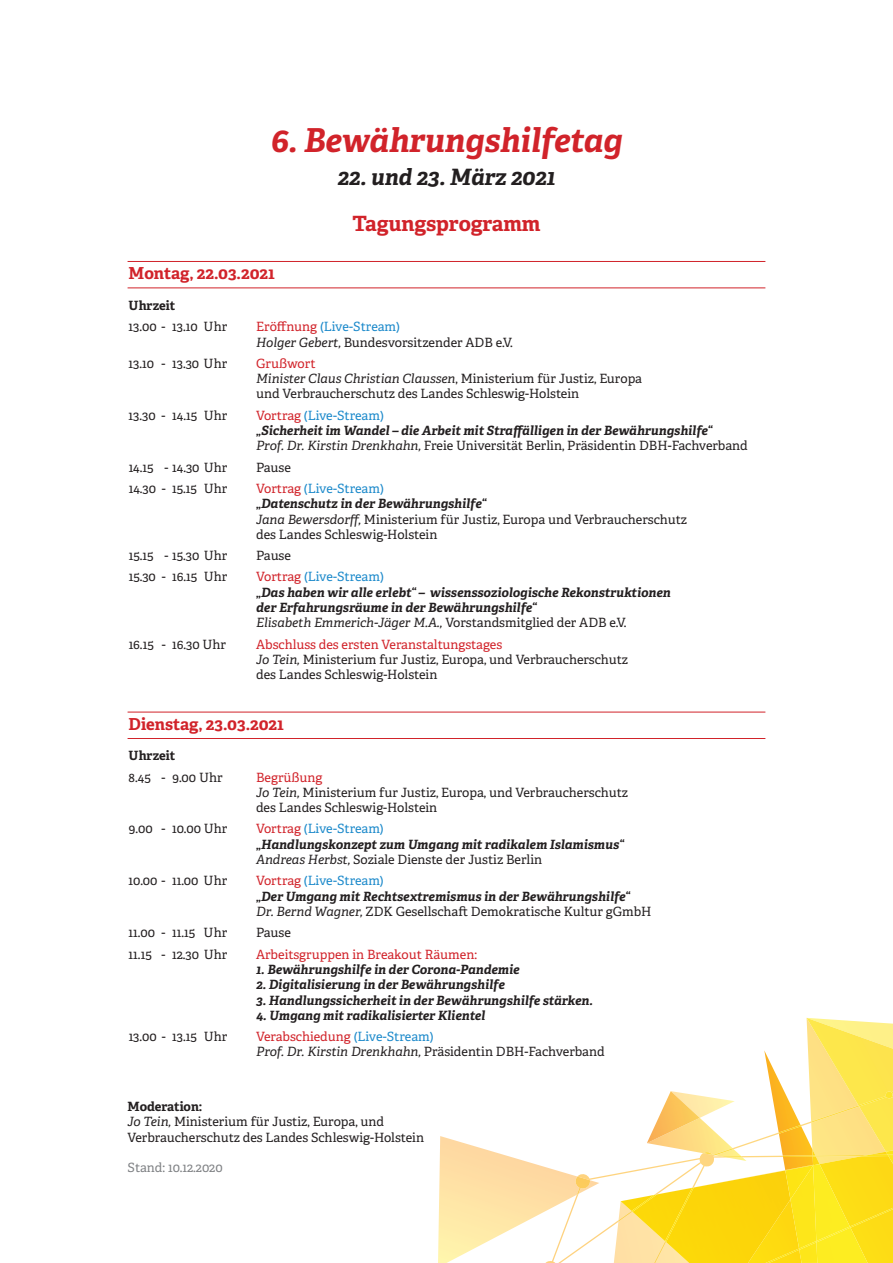
<style>
.page{position:relative;width:893px;height:1263px;background:#fff}
.page>*{position:absolute;margin:0;border:0;box-sizing:border-box;transform-origin:0 0}
.t1{font:italic 700 33px "Adelle PE";letter-spacing:-.005em;color:#d1232a}
.t2{font:italic 700 22.5px "Adelle PE";letter-spacing:-.005em;color:#231f20}
.t3{font:700 21px "Adelle PE";letter-spacing:-.005em;color:#d1232a}
.t4{font:700 16.5px "Adelle PE";letter-spacing:-.005em;color:#d1232a}
.t5{font:12.75px/15.3px "Adelle PE";color:#231f20}
.t6{font:italic 700 12.75px/15.3px "Adelle PE";color:#231f20}
.t7{font:12.75px "Adelle PE";color:#d1232a}
.t8{font:12.75px "Adelle PE";color:#808285}
.t9{font:700 12.75px "Adelle PE";color:#231f20}
.s1{color:#d1232a}
.s2{color:#1d8acb}
.s3{font-style:italic}
.s4{font-weight:400;font-style:normal;color:#d1232a}
.s5{font-weight:400;font-style:normal;color:#1d8acb}
.s6{font-weight:400}
.s7{font-weight:400;font-style:normal}
.s8{font-weight:700;font-style:italic}
.s9{font-weight:700}
</style>
<div class="page">
<svg style="left:438px;top:1018px;width:455px;height:245px"></svg>
<img style="left:799px;top:1241px;width:17px;height:9px">
<img style="left:816px;top:1226px;width:34px;height:16px">
<img style="left:575px;top:1176px;width:15px;height:19px">
<hr style="left:128px;top:287px;width:637px;height:1px;background:#d1232a">
<hr style="left:128px;top:261px;width:637px;height:1px;background:#d1232a">
<hr style="left:128px;top:738px;width:637px;height:1px;background:#d1232a">
<hr style="left:128px;top:712px;width:637px;height:1px;background:#d1232a">
<h1 class="t1" style="left:270px;top:117px;width:354px">6. Bewährungshilfetag</h1>
<h2 class="t2" style="left:337px;top:161px;width:220px">22. und 23. März 2021</h2>
<h3 class="t3" style="left:352px;top:208px;width:190px">Tagungsprogramm</h3>
<p class="t4" style="left:129px;top:261px;width:148px">Montag, 22.03.2021</p>
<p class="t9" style="left:129px;top:296px;width:48px">Uhrzeit</p>
<p class="t5" style="left:129px;top:318px;width:100px">13.00 - 13.10 Uhr</p>
<p class="t5" style="left:256px;top:318px;width:258px"><span class="s1">Eröffnung</span> <span class="s2">(Live-Stream)<br></span><span class="s3">Holger Gebert,</span> Bundesvorsitzender ADB e.V.</p>
<p class="t5" style="left:129px;top:355px;width:100px">13.10 - 13.30 Uhr</p>
<p class="t5" style="left:256px;top:355px;width:387px"><span class="s1">Grußwort<br></span><span class="s3">Minister Claus Christian Claussen</span>, Ministerium für Justiz, Europa und Verbraucherschutz des Landes Schleswig-Holstein</p>
<p class="t5" style="left:129px;top:407px;width:100px">13.30 - 14.15 Uhr</p>
<p class="t6" style="left:256px;top:407px;width:493px"><span class="s4">Vortrag</span> <span class="s5">(Live-Stream)<br></span>„Sicherheit im Wandel – die Arbeit mit Straffälligen in der Bewährungshilfe“<br><span class="s6">Prof. Dr. Kirstin Drenkhahn,</span> <span class="s7">Freie Universität Berlin, Präsidentin DBH-Fachverband</span></p>
<p class="t5" style="left:129px;top:459px;width:100px">14.15 - 14.30 Uhr</p>
<p class="t5" style="left:256px;top:459px;width:36px">Pause</p>
<p class="t5" style="left:129px;top:480px;width:100px">14.30 - 15.15 Uhr</p>
<p class="t5" style="left:256px;top:480px;width:432px"><span class="s1">Vortrag</span> <span class="s2">(Live-Stream)<br></span><span class="s8">„Datenschutz in der Bewährungshilfe“<br></span><span class="s3">Jana Bewersdorff,</span> Ministerium für Justiz, Europa und Verbraucherschutz des Landes Schleswig-Holstein</p>
<p class="t5" style="left:129px;top:547px;width:100px">15.15 - 15.30 Uhr</p>
<p class="t5" style="left:256px;top:547px;width:36px">Pause</p>
<p class="t5" style="left:129px;top:569px;width:100px">15.30 - 16.15 Uhr</p>
<p class="t6" style="left:256px;top:569px;width:416px"><span class="s4">Vortrag</span> <span class="s5">(Live-Stream)<br></span>„Das haben wir alle erlebt“ – wissenssoziologische Rekonstruktionen der Erfahrungsräume in der Bewährungshilfe“<br><span class="s6">Elisabeth Emmerich-Jäger M.A.,</span> <span class="s7">Vorstandsmitglied der ADB e.V.</span></p>
<p class="t5" style="left:129px;top:636px;width:99px">16.15 - 16.30 Uhr</p>
<p class="t5" style="left:256px;top:636px;width:373px"><span class="s1">Abschluss des ersten Veranstaltungstages<br></span><span class="s3">Jo Tein,</span> Ministerium fur Justiz, Europa, und Verbraucherschutz des Landes Schleswig-Holstein</p>
<p class="t4" style="left:129px;top:712px;width:157px">Dienstag, 23.03.2021</p>
<p class="t9" style="left:129px;top:746px;width:48px">Uhrzeit</p>
<p class="t5" style="left:129px;top:769px;width:95px">8.45 - 9.00 Uhr</p>
<p class="t5" style="left:256px;top:769px;width:373px"><span class="s1">Begrüßung<br></span><span class="s3">Jo Tein,</span> Ministerium fur Justiz, Europa, und Verbraucherschutz des Landes Schleswig-Holstein</p>
<p class="t5" style="left:129px;top:821px;width:100px">9.00 - 10.00 Uhr</p>
<p class="t6" style="left:256px;top:821px;width:369px"><span class="s4">Vortrag</span> <span class="s5">(Live-Stream)<br></span>„Handlungskonzept zum Umgang mit radikalem Islamismus“<br><span class="s6">Andreas Herbst,</span> <span class="s7">Soziale Dienste der Justiz Berlin</span></p>
<p class="t5" style="left:129px;top:873px;width:100px">10.00 - 11.00 Uhr</p>
<p class="t6" style="left:256px;top:873px;width:397px"><span class="s4">Vortrag</span> <span class="s5">(Live-Stream)<br></span>„Der Umgang mit Rechtsextremismus in der Bewährungshilfe“<br><span class="s6">Dr. Bernd Wagner,</span> <span class="s7">ZDK Gesellschaft Demokratische Kultur gGmbH</span></p>
<p class="t5" style="left:129px;top:924px;width:100px">11.00 - 11.15 Uhr</p>
<p class="t5" style="left:256px;top:924px;width:36px">Pause</p>
<p class="t5" style="left:129px;top:946px;width:100px">11.15 - 12.30 Uhr</p>
<p class="t7" style="left:256px;top:945px;width:222px">Arbeitsgruppen in Breakout Räumen:</p>
<p class="t6" style="left:256px;top:961px;width:265px">1. Bewährungshilfe in der Corona-Pandemie</p>
<p class="t6" style="left:256px;top:976px;width:250px">2. Digitalisierung in der Bewährungshilfe</p>
<p class="t6" style="left:256px;top:992px;width:338px">3. Handlungssicherheit in der Bewährungshilfe stärken.</p>
<p class="t6" style="left:256px;top:1007px;width:230px">4. Umgang mit radikalisierter Klientel</p>
<p class="t5" style="left:129px;top:1028px;width:100px">13.00 - 13.15 Uhr</p>
<p class="t5" style="left:256px;top:1028px;width:350px"><span class="s1">Verabschiedung</span> <span class="s2">(Live-Stream)<br></span><span class="s3">Prof. Dr. Kirstin Drenkhahn,</span> Präsidentin DBH-Fachverband</p>
<p class="t5" style="left:128px;top:1098px;width:298px"><span class="s9">Moderation:<br></span><span class="s3">Jo Tein,</span> Ministerium für Justiz, Europa, und<br>Verbraucherschutz des Landes Schleswig-Holstein</p>
<p class="t8" style="left:128px;top:1158px;width:97px">Stand: 10.12.2020</p>
</div>
